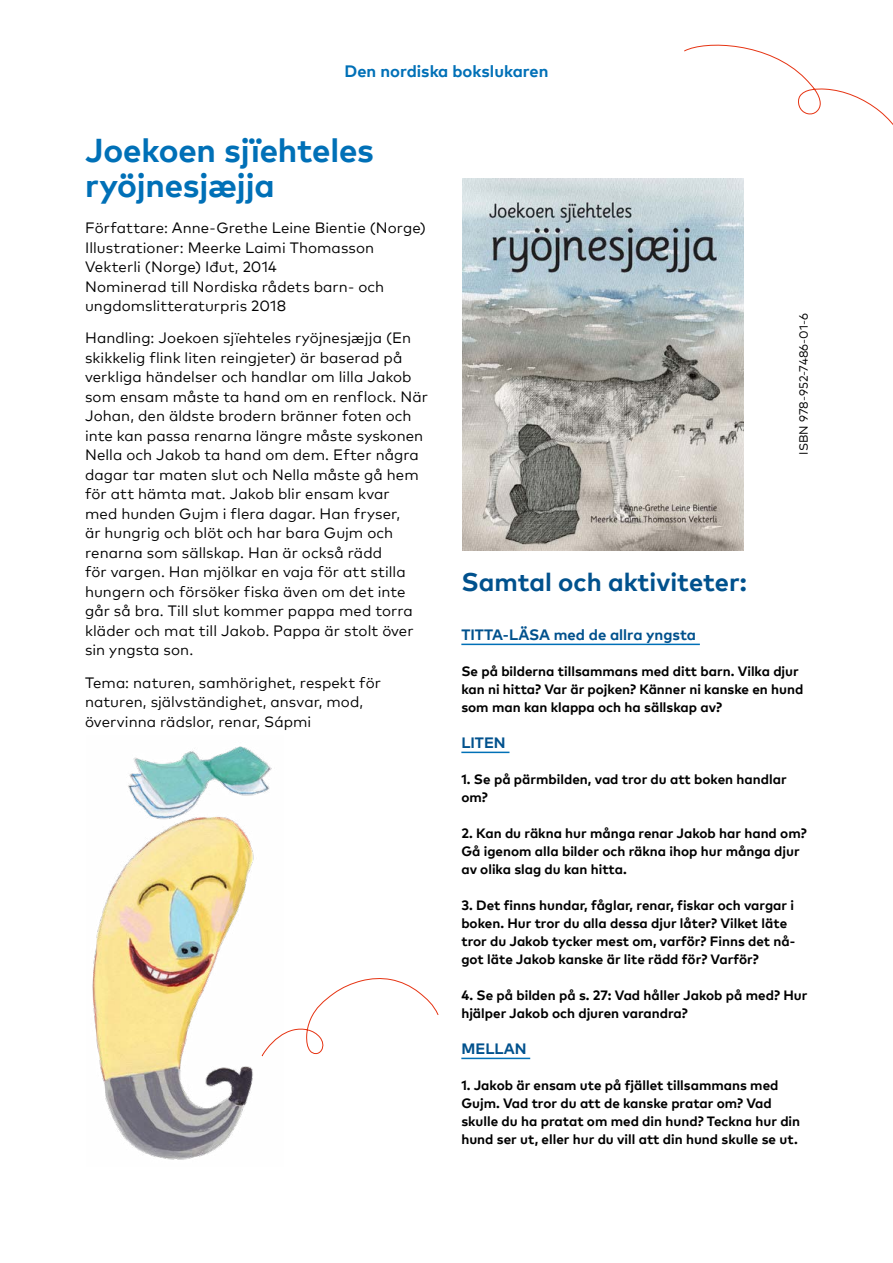
<style>
.page{position:relative;width:893px;height:1263px;background:#fff}
.page>*{position:absolute;margin:0;border:0;box-sizing:border-box;transform-origin:0 0}
.t1{font:700 33px/34.5px "Mark Pro";letter-spacing:-.005em;color:#0070b7}
.t2{font:700 25.5px "Mark Pro";color:#00518d}
.Header_txt{font:700 16.5px "Mark Pro";color:#0070b7}
.P_10{font:15px/19.5px "Mark Pro";letter-spacing:.005em;color:#000}
.P_10_space{font:15px/19.5px "Mark Pro";letter-spacing:.005em;color:#000}
.Alleviivattu_väliots{font:700 15px "Mark Pro";color:#00518d}
.P_9_12_bold_space{font:700 13.5px/18px "Mark Pro";color:#000}
.ISBN{font:12px "Mark Pro";color:#000}
</style>
<div class="page">
<hr style="left:461px;top:644px;width:239px;height:1px;background:#0070b7">
<hr style="left:461px;top:752px;width:48px;height:1px;background:#0070b7">
<hr style="left:461px;top:1058px;width:69px;height:1px;background:#0070b7">
<svg style="left:683px;top:44px;width:210px;height:296px"></svg>
<img style="left:462px;top:179px;width:281px;height:372px">
<svg style="left:283px;top:978px;width:156px;height:77px"></svg>
<img style="left:92px;top:746px;width:191px;height:414px">
<p class="Header_txt" style="left:345px;top:58px;width:205px">Den nordiska bokslukaren</p>
<h1 class="t1" style="left:85px;top:130px;width:290px">Joekoen sjïehteles ryöjnesjæjja</h1>
<p class="P_10_space" style="left:85px;top:217px;width:342px">Författare: Anne-Grethe Leine Bientie (Norge)</p>
<p class="P_10_space" style="left:85px;top:236px;width:291px">Illustrationer: Meerke Laimi Thomasson<br>Vekterli (Norge) Iđut, 2014</p>
<p class="P_10" style="left:85px;top:275px;width:301px">Nominerad till Nordiska rådets barn- och ungdomslitteraturpris 2018</p>
<p class="P_10" style="left:85px;top:327px;width:344px">Handling: Joekoen sjïehteles ryöjnesjæjja (En skikkelig flink liten reingjeter) är baserad på verkliga händelser och handlar om lilla Jakob som ensam måste ta hand om en renflock. När Johan, den äldste brodern bränner foten och inte kan passa renarna längre måste syskonen Nella och Jakob ta hand om dem. Efter några dagar tar maten slut och Nella måste gå hem för att hämta mat. Jakob blir ensam kvar<br>med hunden Gujm i flera dagar. Han fryser,<br>är hungrig och blöt och har bara Gujm och renarna som sällskap. Han är också rädd<br>för vargen. Han mjölkar en vaja för att stilla hungern och försöker fiska även om det inte går så bra. Till slut kommer pappa med torra kläder och mat till Jakob. Pappa är stolt över sin yngsta son.</p>
<p class="P_10" style="left:85px;top:671px;width:297px">Tema: naturen, samhörighet, respekt för naturen, självständighet, ansvar, mod, övervinna rädslor, renar, Sápmi</p>
<p class="ISBN" style="left:795px;top:454px;width:143px;rotate:-90deg">ISBN 978-952-7486-01-6</p>
<h2 class="t2" style="left:461px;top:563px;width:287px">Samtal och aktiviteter:</h2>
<p class="Alleviivattu_väliots" style="left:461px;top:623px;width:236px">TITTA-LÄSA med de allra yngsta</p>
<p class="P_9_12_bold_space" style="left:461px;top:661px;width:344px">Se på bilderna tillsammans med ditt barn. Vilka djur kan ni hitta? Var är pojken? Känner ni kanske en hund som man kan klappa och ha sällskap av?</p>
<p class="Alleviivattu_väliots" style="left:461px;top:731px;width:46px">LITEN</p>
<p class="P_9_12_bold_space" style="left:461px;top:769px;width:327px">1. Se på pärmbilden, vad tror du att boken handlar om?</p>
<p class="P_9_12_bold_space" style="left:461px;top:823px;width:347px">2. Kan du räkna hur många renar Jakob har hand om?<br>Gå igenom alla bilder och räkna ihop hur många djur av olika slag du kan hitta.</p>
<p class="P_9_12_bold_space" style="left:461px;top:895px;width:335px">3. Det finns hundar, fåglar, renar, fiskar och vargar i boken. Hur tror du alla dessa djur låter? Vilket läte tror du Jakob tycker mest om, varför? Finns det nå&shy;got läte Jakob kanske är lite rädd för? Varför?</p>
<p class="P_9_12_bold_space" style="left:461px;top:985px;width:348px">4. Se på bilden på s. 27: Vad håller Jakob på med? Hur hjälper Jakob och djuren varandra?</p>
<p class="Alleviivattu_väliots" style="left:461px;top:1037px;width:67px">MELLAN</p>
<p class="P_9_12_bold_space" style="left:461px;top:1075px;width:340px">1. Jakob är ensam ute på fjället tillsammans med Gujm. Vad tror du att de kanske pratar om? Vad skulle du ha pratat om med din hund? Teckna hur din hund ser ut, eller hur du vill att din hund skulle se ut.</p>
</div>
